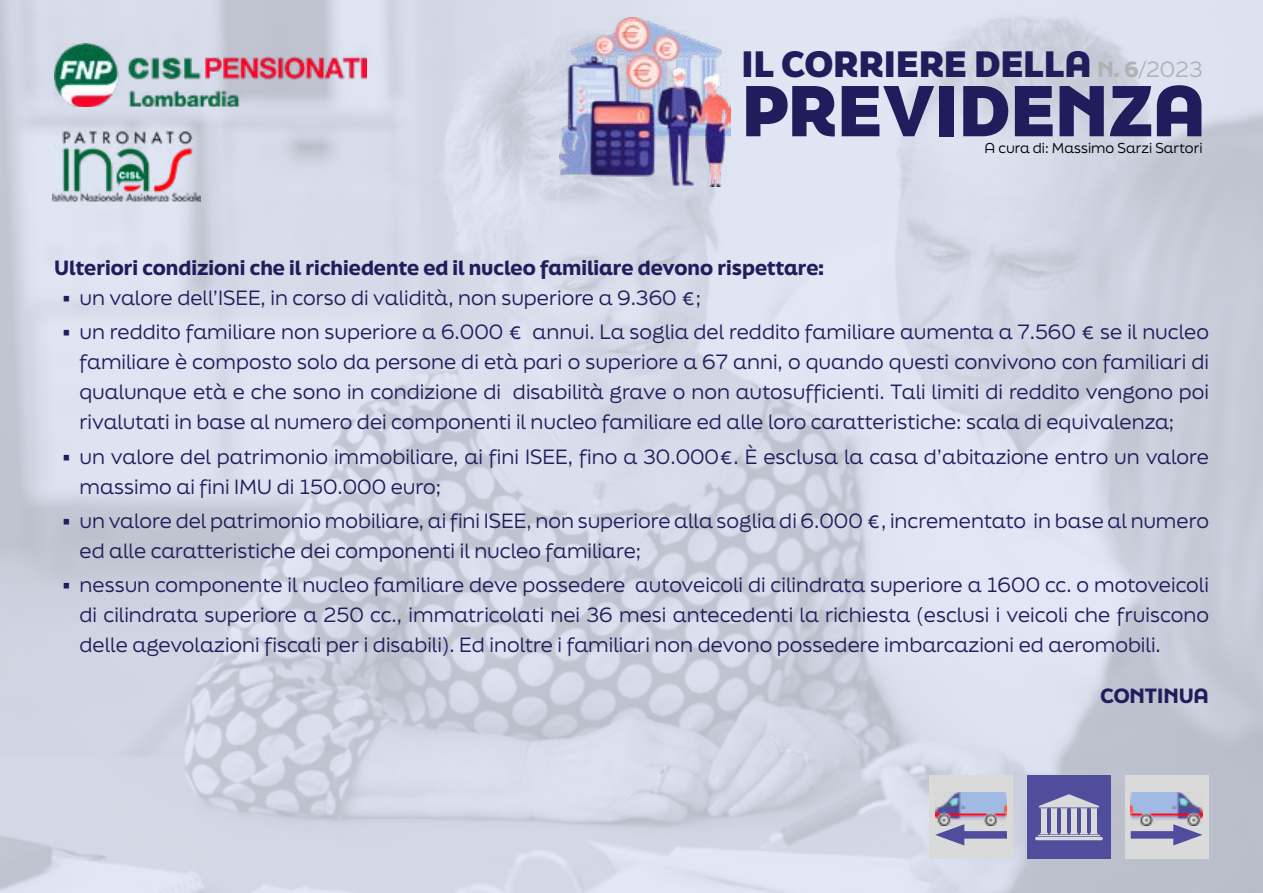
<style>
.page{position:relative;width:1263px;height:893px;background:#fff}
.page>*{position:absolute;margin:0;border:0;box-sizing:border-box;transform-origin:0 0}
.t1{font:800 67.95px "Final Six";color:#211d5c}
.t2{font:800 34.65px "Final Six";color:#211d5c}
.t3{font:20.85px "Final Six";color:#b3b2b2}
.t4{font:19.5px/30px "Final Six";color:#211d5c;text-align:justify}
.punti_numerati{font:900 19.5px "Final Six";color:#211d5c}
.t5{font:13.65px "Final Six";color:#000}
.s1{font-weight:900}
</style>
<div class="page">
<img style="left:0;top:0;width:1263px;height:893px">
<img style="left:54px;top:44px;width:312px;height:63px">
<img style="left:52px;top:131px;width:148px;height:70px">
<img style="left:560px;top:18px;width:170px;height:169px">
<div style="left:1027px;top:775px;width:83px;height:84px;background:#4f4d9c"></div>
<svg style="left:1038px;top:794px;width:61px;height:40px"></svg>
<hr style="left:1038px;top:835px;width:62px;height:1px;background:#dadada">
<hr style="left:1035px;top:837px;width:68px;height:3px;background:#dadada;border-radius:2px">
<div style="left:1125px;top:775px;width:83px;height:84px;background:#dadada"></div>
<img style="left:1131px;top:793px;width:71px;height:33px">
<div style="left:1131px;top:831px;width:54px;height:8px;background:#4f4d9c"></div>
<svg style="left:1173px;top:824px;width:29px;height:21px"></svg>
<div style="left:930px;top:775px;width:83px;height:84px;background:#dadada"></div>
<img style="left:935px;top:793px;width:72px;height:33px">
<div style="left:952px;top:831px;width:55px;height:8px;background:#4f4d9c"></div>
<svg style="left:935px;top:824px;width:29px;height:21px"></svg>
<h2 class="t2" style="left:741px;top:39px;width:352px">IL CORRIERE DELLA</h2>
<h1 class="t1" style="left:741px;top:61px;width:466px">PREVIDENZA</h1>
<p class="t5" style="left:984px;top:137px;width:220px">A cura di: Massimo Sarzi Sartori</p>
<p class="t3" style="left:1097px;top:54px;width:107px"><span class="s1">N. 6</span>/2023</p>
<p class="punti_numerati" style="left:54px;top:253px;width:771px">Ulteriori condizioni che il richiedente ed il nucleo familiare devono rispettare:</p>
<p class="t4" style="left:63px;top:282px;width:640px"><span class="s1">•</span> un valore dell’ISEE, in corso di validità, non superiore a 9.360 €;</p>
<p class="t4" style="left:80px;top:316px;width:1131px;text-indent:-17px"><span class="s1">•</span> un reddito familiare non superiore a 6.000 € annui. La soglia del reddito familiare aumenta a 7.560 € se il nucleo familiare è composto solo da persone di età pari o superiore a 67 anni, o quando questi convivono con familiari di qualunque età e che sono in condizione di disabilità grave o non autosufficienti. Tali limiti di reddito vengono poi rivalutati in base al numero dei componenti il nucleo familiare ed alle loro caratteristiche: scala di equivalenza;</p>
<p class="t4" style="left:80px;top:441px;width:1131px;text-indent:-17px"><span class="s1">•</span> un valore del patrimonio immobiliare, ai fini ISEE, fino a 30.000€. È esclusa la casa d’abitazione entro un valore massimo ai fini IMU di 150.000 euro;</p>
<p class="t4" style="left:80px;top:505px;width:1131px;text-indent:-17px"><span class="s1">•</span> un valore del patrimonio mobiliare, ai fini ISEE, non superiore alla soglia di 6.000 €, incrementato in base al numero ed alle caratteristiche dei componenti il nucleo familiare;</p>
<p class="t4" style="left:80px;top:569px;width:1131px;text-indent:-17px"><span class="s1">•</span> nessun componente il nucleo familiare deve possedere autoveicoli di cilindrata superiore a 1600 cc. o motoveicoli di cilindrata superiore a 250 cc., immatricolati nei 36 mesi antecedenti la richiesta (esclusi i veicoli che fruiscono delle agevolazioni fiscali per i disabili). Ed inoltre i familiari non devono possedere imbarcazioni ed aeromobili.</p>
<p class="punti_numerati" style="left:1100px;top:682px;width:110px">CONTINUA</p>
</div>
